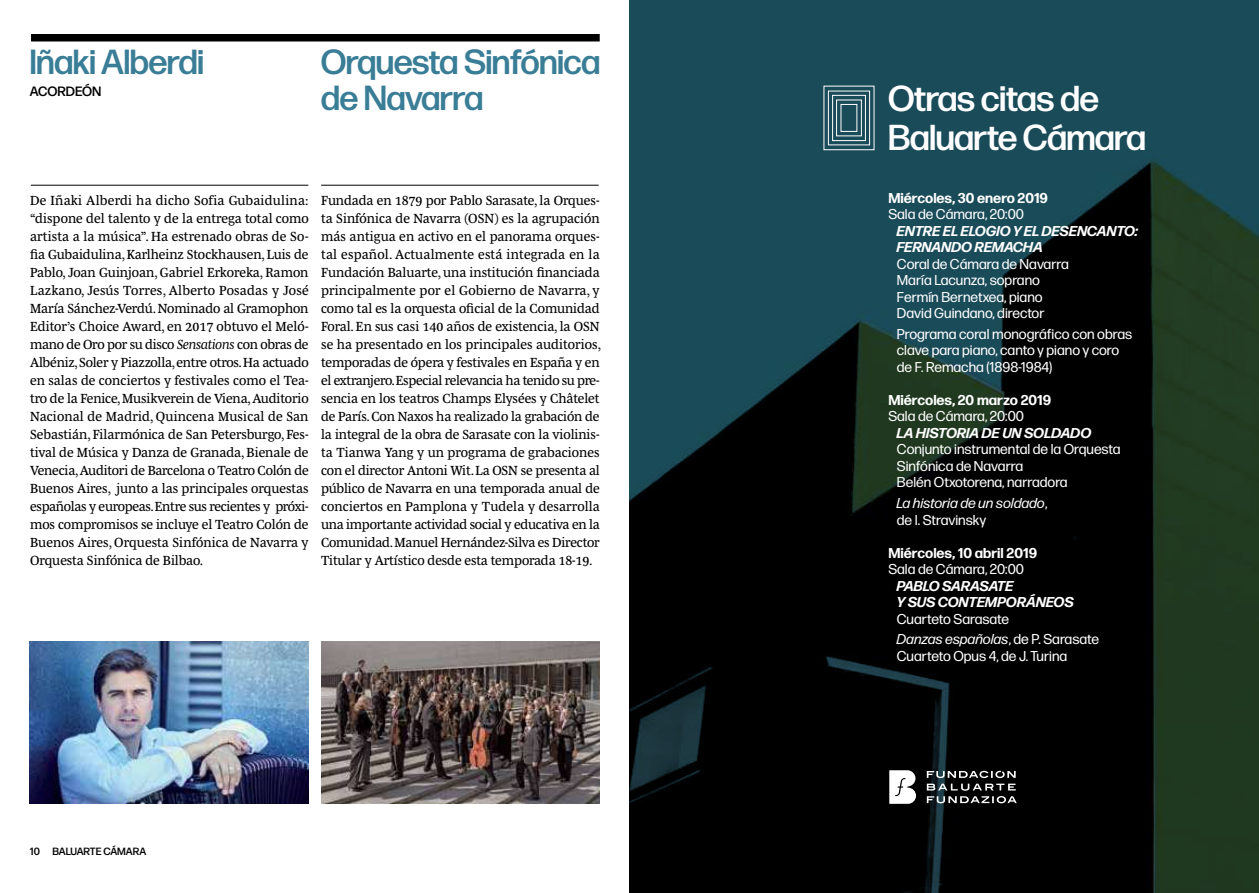
<style>
.page{position:relative;width:1259px;height:893px;background:#fff}
.page>*{position:absolute;margin:0;border:0;box-sizing:border-box;transform-origin:0 0}
.t1{font:500 36px/39px "Forma DJR Display";color:#fff}
.t2{font:500 34.8px/36px "Forma DJR Display";color:#397d96}
.t3{font:14.25px/16.5px "Forma DJR Text";color:#fff}
.t4{font:italic 700 14.25px/16.5px "Forma DJR Text";color:#fff}
.t5{font:700 14.25px "Forma DJR Text";color:#fff}
.t6{font:italic 14.25px/16.5px "Forma DJR Text";color:#fff}
.t7{font:13.5px/18px "Mencken Pro Text";letter-spacing:-.01em;color:#000;text-align:justify}
.t8{font:500 13.5px "Forma DJR Text";color:#000}
.t9{font:500 10.5px "Forma DJR Text";color:#000}
.s1{font-style:italic}
.s2{font-style:normal}
</style>
<div class="page">
<div style="left:31px;top:34px;width:569px;height:7px;background:#000"></div>
<img style="left:30px;top:642px;width:278px;height:162px">
<img style="left:321px;top:642px;width:279px;height:162px">
<svg style="left:629px;top:0;width:630px;height:893px;background:#0e2526"></svg>
<svg style="left:889px;top:770px;width:127px;height:34px"></svg>
<div style="left:828px;top:91px;width:42px;height:54px;border:1px solid #fff"></div>
<div style="left:832px;top:95px;width:33px;height:46px;border:1px solid #fff"></div>
<div style="left:836px;top:100px;width:25px;height:36px;border:1px solid #fff"></div>
<div style="left:840px;top:104px;width:17px;height:28px;border:1px solid #fff"></div>
<hr style="left:31px;top:185px;width:277px;height:1px;background:#000">
<hr style="left:321px;top:185px;width:277px;height:1px;background:#000">
<h2 class="t2" style="left:30px;top:43px;width:175px">Iñaki Alberdi</h2>
<p class="t8" style="left:30px;top:83px;width:73px">ACORDEÓN</p>
<h2 class="t2" style="left:321px;top:43px;width:280px">Orquesta Sinfónica de Navarra</h2>
<p class="t7" style="left:30px;top:190px;width:280px">De Iñaki Alberdi ha dicho Sofia Gubaidulina: “dispone del talento y de la entrega total como artista a la música”. Ha estrenado obras de So&shy;fia Gubaidulina, Karlheinz Stockhausen, Luis de Pablo, Joan Guinjoan, Gabriel Erkoreka, Ramon Lazkano, Jesús Torres, Alberto Posadas y José María Sánchez-Verdú. Nominado al Gramophon Editor’s Choice Award, en 2017 obtuvo el Meló&shy;mano de Oro por su disco <span class="s1">Sensations</span> con obras de Albéniz, Soler y Piazzolla, entre otros. Ha actuado en salas de conciertos y festivales como el Tea&shy;tro de la Fenice, Musikverein de Viena, Auditorio Nacional de Madrid, Quincena Musical de San Sebastián, Filarmónica de San Petersburgo, Fes&shy;tival de Música y Danza de Granada, Bienale de Venecia, Auditori de Barcelona o Teatro Colón de Buenos Aires, junto a las principales orquestas españolas y europeas. Entre sus recientes y próxi&shy;mos compromisos se incluye el Teatro Colón de Buenos Aires, Orquesta Sinfónica de Navarra y Orquesta Sinfónica de Bilbao.</p>
<p class="t7" style="left:321px;top:190px;width:281px">Fundada en 1879 por Pablo Sarasate, la Orques&shy;ta Sinfónica de Navarra (OSN) es la agrupación más antigua en activo en el panorama orques&shy;tal español. Actualmente está integrada en la Fundación Baluarte, una institución financiada principalmente por el Gobierno de Navarra, y como tal es la orquesta oficial de la Comunidad Foral. En sus casi 140 años de existencia, la OSN se ha presentado en los principales auditorios, temporadas de ópera y festivales en España y en el extranjero. Especial relevancia ha tenido su pre&shy;sencia en los teatros Champs Elysées y Châtelet de París. Con Naxos ha realizado la grabación de la integral de la obra de Sarasate con la violinis&shy;ta Tianwa Yang y un programa de grabaciones con el director Antoni Wit. La OSN se presenta al público de Navarra en una temporada anual de conciertos en Pamplona y Tudela y desarrolla una importante actividad social y educativa en la Comunidad. Manuel Hernández-Silva es Director Titular y Artístico desde esta temporada 18-19.</p>
<p class="t9" style="left:30px;top:844px;width:118px">10 BALUARTE CÁMARA</p>
<h1 class="t1" style="left:888px;top:78px;width:259px">Otras citas de<br>Baluarte Cámara</h1>
<p class="t5" style="left:888px;top:188px;width:161px">Miércoles, 30 enero 2019</p>
<p class="t3" style="left:888px;top:205px;width:137px">Sala de Cámara, 20:00</p>
<p class="t4" style="left:897px;top:222px;width:243px">ENTRE EL ELOGIO Y EL DESENCANTO:<br>FERNANDO REMACHA</p>
<p class="t3" style="left:897px;top:255px;width:173px">Coral de Cámara de Navarra<br>María Lacunza, soprano<br>Fermín Bernetxea, piano<br>David Guindano, director</p>
<p class="t3" style="left:897px;top:325px;width:237px">Programa coral monográfico con obras clave para piano, canto y piano y coro de F. Remacha (1898-1984)</p>
<p class="t5" style="left:888px;top:391px;width:164px">Miércoles, 20 marzo 2019</p>
<p class="t3" style="left:888px;top:408px;width:137px">Sala de Cámara, 20:00</p>
<p class="t4" style="left:897px;top:424px;width:196px">LA HISTORIA DE UN SOLDADO</p>
<p class="t3" style="left:897px;top:441px;width:225px">Conjunto instrumental de la Orquesta<br>Sinfónica de Navarra<br>Belén Otxotorena, narradora</p>
<p class="t6" style="left:897px;top:494px;width:152px">La historia de un soldado<span class="s2">, de I. Stravinsky</span></p>
<p class="t5" style="left:888px;top:543px;width:150px">Miércoles, 10 abril 2019</p>
<p class="t3" style="left:888px;top:560px;width:137px">Sala de Cámara, 20:00</p>
<p class="t4" style="left:897px;top:577px;width:178px">PABLO SARASATE<br>Y SUS CONTEMPORÁNEOS</p>
<p class="t3" style="left:897px;top:608px;width:204px;line-height:20.7px">Cuarteto Sarasate<br><span class="s1">Danzas españolas</span>, de P. Sarasate</p>
<p class="t3" style="left:897px;top:647px;width:172px">Cuarteto Opus 4, de J. Turina</p>
</div>
